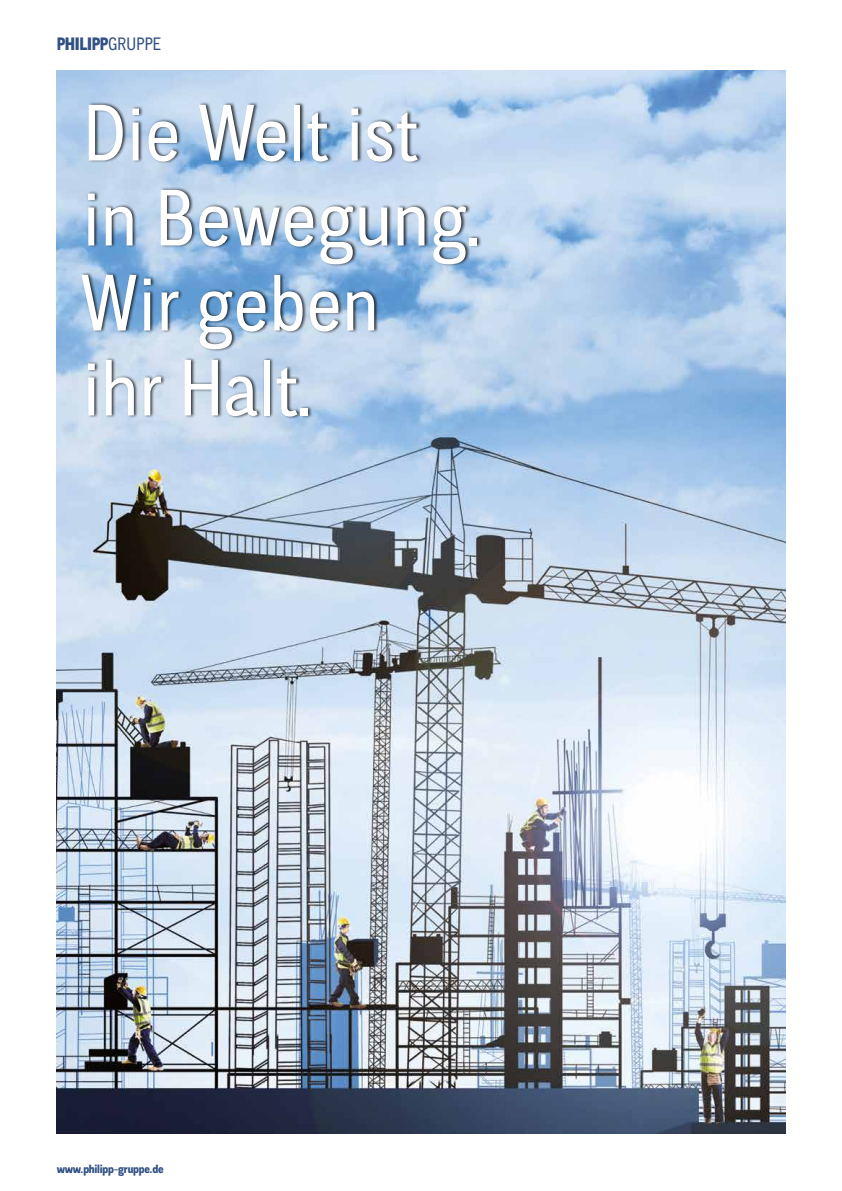
<style>
.page{position:relative;width:842px;height:1191px;background:#fff}
.page>*{position:absolute;margin:0;border:0;box-sizing:border-box;transform-origin:0 0}
.t1{font:80px/85px "CA Normal";letter-spacing:-.01em;color:#fff}
.t2{font:800 18px "CA Normal";letter-spacing:-.02em;color:#315083}
.t3{font:800 12px "CA Normal";letter-spacing:-.02em;color:#315083}
.s1{font-weight:400}
</style>
<div class="page">
<img style="left:57px;top:71px;width:728px;height:1062px">
<div style="left:81px;top:102px;width:401px;height:317px;background:#000;opacity:.75"></div>
<p class="t2" style="left:57px;top:31px;width:106px">PHILIPP<span class="s1">GRUPPE</span></p>
<p class="t1" style="left:79px;top:88px;width:401px">Die Welt ist in Bewegung.<br>Wir geben ihr Halt.</p>
<p class="t3" style="left:57px;top:1160px;width:109px">www.philipp-gruppe.de</p>
</div>
